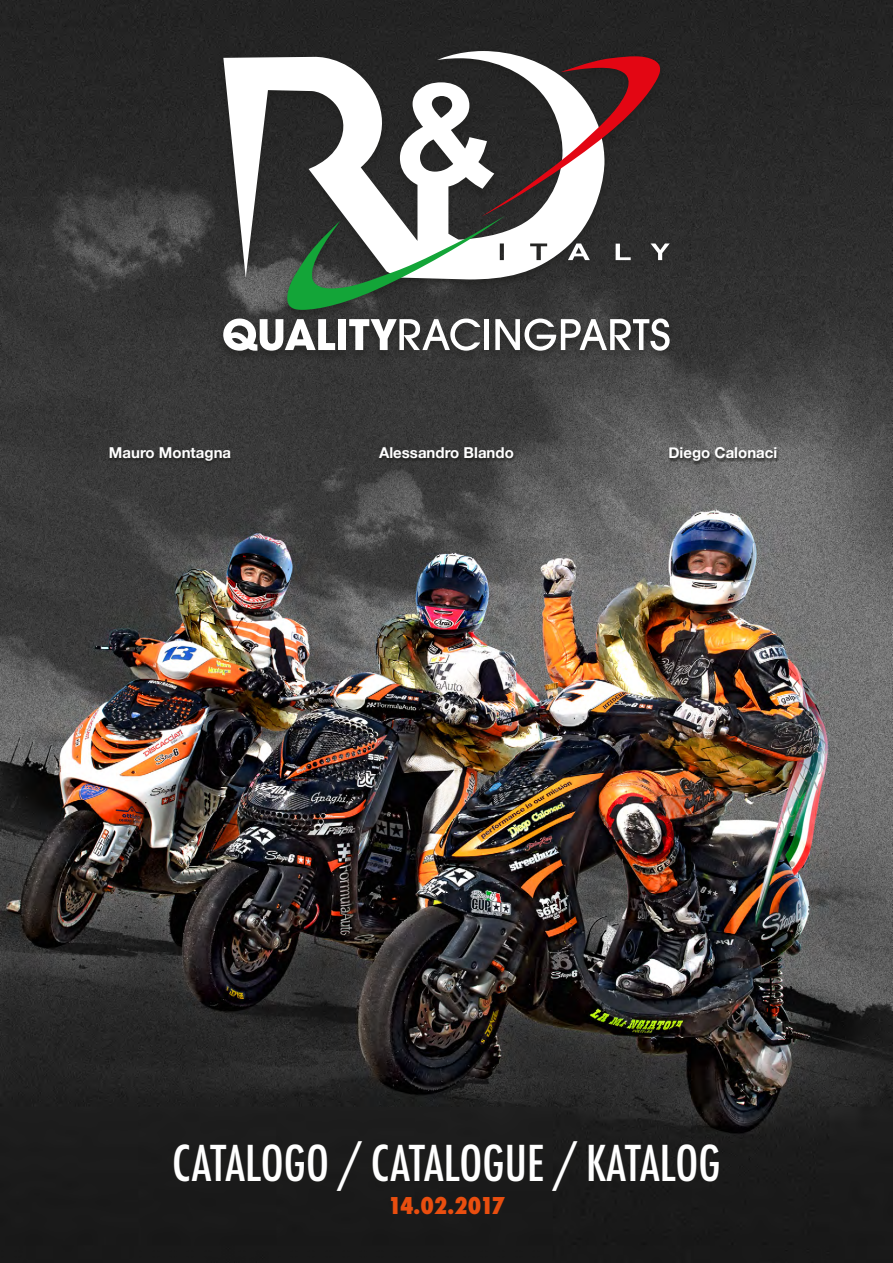
<style>
.page{position:relative;width:893px;height:1263px;background:#fff}
.page>*{position:absolute;margin:0;border:0;box-sizing:border-box;transform-origin:0 0}
.t1{font:500 condensed 48px "Futura";color:#fff}
.t2{font:800 condensed 22.5px "Futura";letter-spacing:-.06em;color:#e94e0f}
.t3{font:700 15px "Helvetica Neue";color:#fff}
</style>
<div class="page">
<img style="left:0;top:0;width:893px;height:1263px">
<div style="left:169px;top:1141px;width:554px;height:83px;background:#1d1d1b"></div>
<div style="left:108px;top:448px;width:124px;height:17px;background:#1d1d1b;opacity:.9"></div>
<div style="left:377px;top:448px;width:138px;height:14px;background:#1d1d1b;opacity:.9"></div>
<div style="left:667px;top:447px;width:112px;height:18px;background:#1d1d1b;opacity:.9"></div>
<div style="left:216px;top:48px;width:460px;height:314px;background:#1d1d1b;opacity:.6"></div>
<svg style="left:223px;top:51px;width:381px;height:228px"></svg>
<svg style="left:287px;top:55px;width:383px;height:255px"></svg>
<svg style="left:223px;top:318px;width:112px;height:33px"></svg>
<div style="left:338px;top:319px;width:8px;height:31px;background:#fff"></div>
<svg style="left:349px;top:318px;width:131px;height:33px"></svg>
<hr style="left:485px;top:319px;width:4px;height:31px;background:#fff">
<svg style="left:495px;top:318px;width:175px;height:33px"></svg>
<p class="t3" style="left:109px;top:441px;width:124px">Mauro Montagna</p>
<p class="t3" style="left:379px;top:441px;width:136px">Alessandro Blando</p>
<p class="t3" style="left:668px;top:441px;width:110px">Diego Calonaci</p>
<h1 class="t1" style="left:172px;top:1133px;width:550px">CATALOGO / CATALOGUE / KATALOG</h1>
<h2 class="t2" style="left:388px;top:1191px;width:119px">14.02.2017</h2>
</div>
